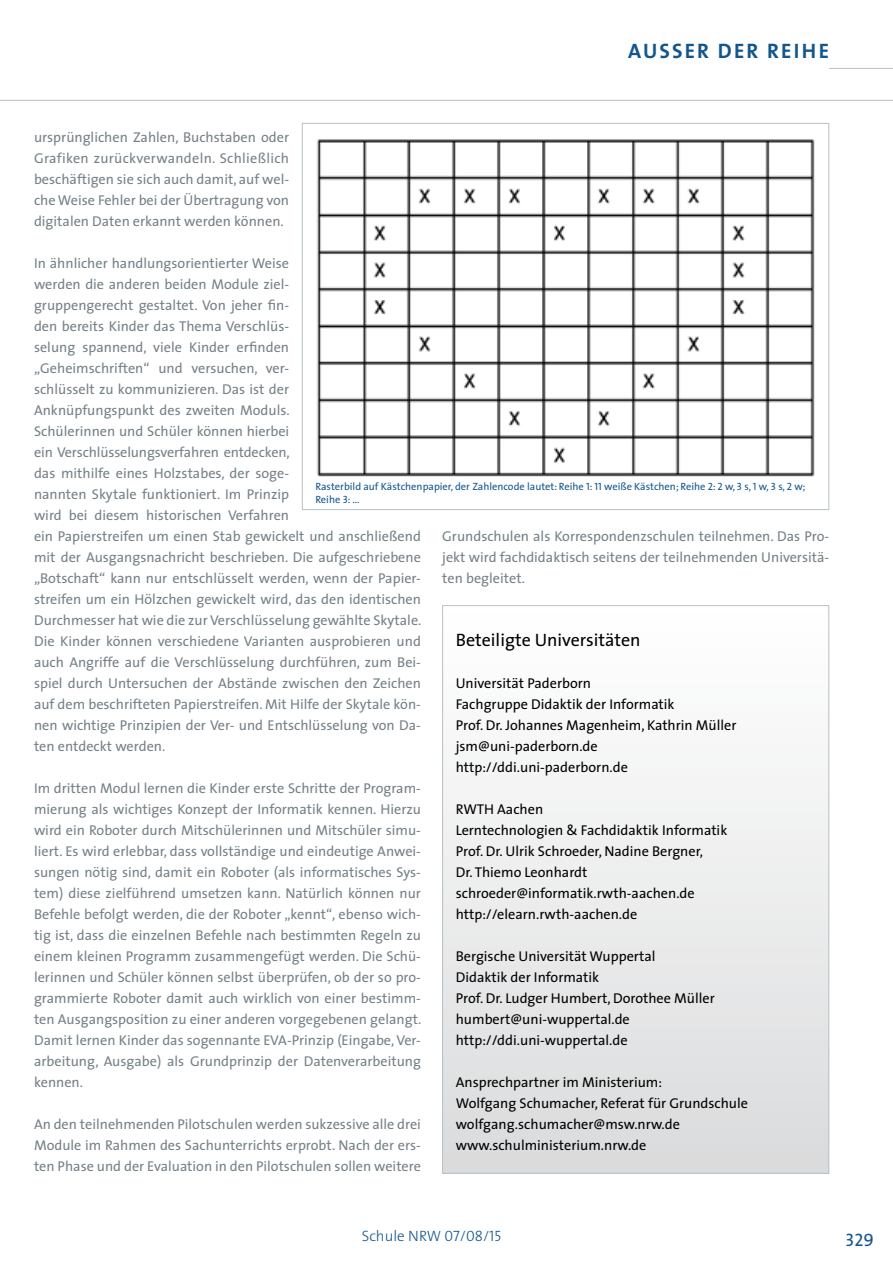
<style>
.page{position:relative;width:893px;height:1263px;background:#fff}
.page>*{position:absolute;margin:0;border:0;box-sizing:border-box;transform-origin:0 0}
.t1{font:700 21px "The Sans";letter-spacing:.1em;color:#13568d}
.Verlaufskasten_Grund{font:18px "The Sans";color:#000}
.t2{font:18px "The Sans Caps";color:#13568d}
.t3{font:300 15px "The Sans";color:#13568d}
.Grundschrift{font:14.25px/21px "The Sans";color:#768187;text-align:justify}
.Verlaufskasten_Grund-2{font:14.25px "The Sans";color:#000}
.Bildunterschrift{font:10.5px/12.6px "The Sans";color:#13568d}
.s1{font-family:"The Sans Caps"}
.s2{font-family:"The Sans Light Caps";font-weight:400}
</style>
<div class="page">
<hr style="left:0;top:100px;width:893px;height:1px;background:#b6c0c6">
<hr style="left:829px;top:68px;width:64px;height:1px;background:#b6c0c6">
<div style="left:443px;top:606px;width:386px;height:567px;background:linear-gradient(to bottom,#fff,#dadbdc)"></div>
<img style="left:317px;top:139px;width:498px;height:338px">
<h1 class="t1" style="left:628px;top:33px;width:202px">AUSSER DER REIHE</h1>
<p class="Grundschrift" style="left:34px;top:126px;width:257px">ursprünglichen Zahlen, Buchstaben oder Grafiken zurückverwandeln. Schließlich beschäftigen sie sich auch damit, auf wel&shy;che Weise Fehler bei der Übertragung von digitalen Daten erkannt werden können.</p>
<p class="Grundschrift" style="left:34px;top:252px;width:389px;text-align:left">In ähnlicher handlungsorientierter Weise<br>werden die anderen beiden Module ziel-<br>gruppengerecht gestaltet. Von jeher fin-<br>den bereits Kinder das Thema Verschlüs-<br>selung spannend, viele Kinder erfinden<br>„Geheimschriften“ und versuchen, ver-<br>schlüsselt zu kommunizieren. Das ist der<br>Anknüpfungspunkt des zweiten Moduls.<br>Schülerinnen und Schüler können hierbei<br>ein Verschlüsselungsverfahren entdecken,<br>das mithilfe eines Holzstabes, der soge-<br>nannten Skytale funktioniert. Im Prinzip<br>wird bei diesem historischen Verfahren<br>ein Papierstreifen um einen Stab gewickelt und anschließend mit der Ausgangsnachricht beschrieben. Die aufgeschriebene „Botschaft“ kann nur entschlüsselt werden, wenn der Papier&shy;streifen um ein Hölzchen gewickelt wird, das den identischen Durchmesser hat wie die zur Verschlüsselung gewählte Skytale.<br>Die Kinder können verschiedene Varianten ausprobieren und auch Angriffe auf die Verschlüsselung durchführen, zum Bei&shy;spiel durch Untersuchen der Abstände zwischen den Zeichen auf dem beschrifteten Papierstreifen. Mit Hilfe der Skytale kön&shy;nen wichtige Prinzipien der Ver- und Entschlüsselung von Da&shy;ten entdeckt werden.</p>
<p class="Grundschrift" style="left:34px;top:777px;width:389px">Im dritten Modul lernen die Kinder erste Schritte der Program&shy;mierung als wichtiges Konzept der Informatik kennen. Hierzu wird ein Roboter durch Mitschülerinnen und Mitschüler simu&shy;liert. Es wird erlebbar, dass vollständige und eindeutige Anwei&shy;sungen nötig sind, damit ein Roboter (als informatisches Sys&shy;tem) diese zielführend umsetzen kann. Natürlich können nur Befehle befolgt werden, die der Roboter „kennt“, ebenso wich&shy;tig ist, dass die einzelnen Befehle nach bestimmten Regeln zu einem kleinen Programm zusammengefügt werden. Die Schü&shy;lerinnen und Schüler können selbst überprüfen, ob der so pro&shy;grammierte Roboter damit auch wirklich von einer bestimm&shy;ten Ausgangsposition zu einer anderen vorgegebenen gelangt.<br>Damit lernen Kinder das sogennante EVA-Prinzip (Eingabe, Ver&shy;arbeitung, Ausgabe) als Grundprinzip der Datenverarbeitung kennen.</p>
<p class="Grundschrift" style="left:34px;top:1113px;width:388px">An den teilnehmenden Pilotschulen werden sukzessive alle drei Module im Rahmen des Sachunterrichts erprobt. Nach der ers&shy;ten Phase und der Evaluation in den Pilotschulen sollen weitere</p>
<p class="Bildunterschrift" style="left:315px;top:480px;width:491px">Rasterbild auf Kästchenpapier, der Zahlencode lautet: Reihe <span class="s1">1</span>: <span class="s1">11</span> weiße Kästchen; Reihe <span class="s1">2</span>: <span class="s1">2</span> w, <span class="s1">3</span> s, <span class="s1">1</span> w, <span class="s1">3</span> s, <span class="s1">2</span> w;<br>Reihe <span class="s1">3</span>: ...</p>
<p class="Grundschrift" style="left:442px;top:525px;width:388px">Grundschulen als Korrespondenzschulen teilnehmen. Das Pro&shy;jekt wird fachdidaktisch seitens der teilnehmenden Universitä&shy;ten begleitet.</p>
<p class="Verlaufskasten_Grund" style="left:456px;top:625px;width:186px">Beteiligte Universitäten</p>
<p class="Verlaufskasten_Grund-2" style="left:456px;top:671px;width:137px">Universität Paderborn</p>
<p class="Verlaufskasten_Grund-2" style="left:456px;top:692px;width:220px">Fachgruppe Didaktik der Informatik</p>
<p class="Verlaufskasten_Grund-2" style="left:456px;top:713px;width:282px">Prof. Dr. Johannes Magenheim, Kathrin Müller</p>
<p class="Verlaufskasten_Grund-2" style="left:456px;top:734px;width:144px">jsm@uni-paderborn.de</p>
<p class="Verlaufskasten_Grund-2" style="left:456px;top:755px;width:174px">http://ddi.uni-paderborn.de</p>
<p class="Verlaufskasten_Grund-2" style="left:456px;top:797px;width:89px">RWTH Aachen</p>
<p class="Verlaufskasten_Grund-2" style="left:456px;top:818px;width:273px">Lerntechnologien &amp; Fachdidaktik Informatik</p>
<p class="Verlaufskasten_Grund-2" style="left:456px;top:839px;width:249px">Prof. Dr. Ulrik Schroeder, Nadine Bergner,</p>
<p class="Verlaufskasten_Grund-2" style="left:456px;top:860px;width:133px">Dr. Thiemo Leonhardt</p>
<p class="Verlaufskasten_Grund-2" style="left:456px;top:881px;width:240px">schroeder@informatik.rwth-aachen.de</p>
<p class="Verlaufskasten_Grund-2" style="left:456px;top:902px;width:183px">http://elearn.rwth-aachen.de</p>
<p class="Verlaufskasten_Grund-2" style="left:456px;top:944px;width:201px">Bergische Universität Wuppertal</p>
<p class="Verlaufskasten_Grund-2" style="left:456px;top:965px;width:145px">Didaktik der Informatik</p>
<p class="Verlaufskasten_Grund-2" style="left:456px;top:986px;width:260px">Prof. Dr. Ludger Humbert, Dorothee Müller</p>
<p class="Verlaufskasten_Grund-2" style="left:456px;top:1007px;width:176px">humbert@uni-wuppertal.de</p>
<p class="Verlaufskasten_Grund-2" style="left:456px;top:1028px;width:173px">http://ddi.uni-wuppertal.de</p>
<p class="Verlaufskasten_Grund-2" style="left:456px;top:1070px;width:208px">Ansprechpartner im Ministerium:</p>
<p class="Verlaufskasten_Grund-2" style="left:456px;top:1091px;width:294px">Wolfgang Schumacher, Referat für Grundschule</p>
<p class="Verlaufskasten_Grund-2" style="left:456px;top:1112px;width:226px">wolfgang.schumacher@msw.nrw.de</p>
<p class="Verlaufskasten_Grund-2" style="left:456px;top:1133px;width:192px">www.schulministerium.nrw.de</p>
<p class="t3" style="left:362px;top:1224px;width:141px">Schule NRW <span class="s2">07/08/15</span></p>
<p class="t2" style="left:845px;top:1225px;width:30px">329</p>
</div>
